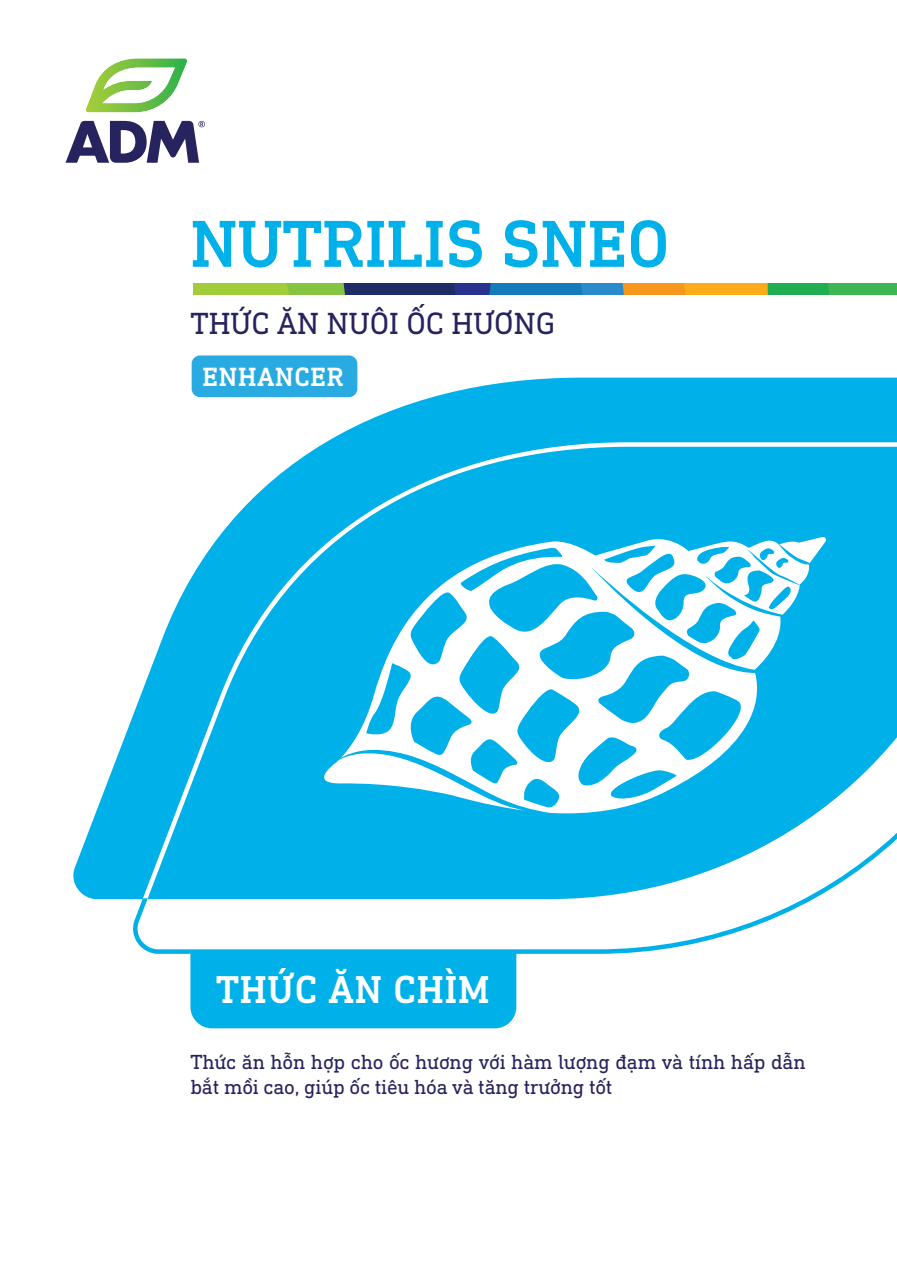
<style>
.page{position:relative;width:897px;height:1266px;background:#fff}
.page>*{position:absolute;margin:0;border:0;box-sizing:border-box;transform-origin:0 0}
.t1{font:67.5px "SVN DIN Next Slab Medium";color:#00b0e9}
.t2{font:39px "SVN DIN Next Slab Medium";letter-spacing:.025em;color:#fff}
.t3{font:31.5px "SVN DIN Next Slab Regular";color:#27235e}
.t4{font:26.55px "SVN DIN Next Slab Medium";letter-spacing:.025em;color:#fff}
.t5{font:21px/25.2px "SVN DIN Next Slab Regular";letter-spacing:-.01em;color:#27235e}
</style>
<div class="page">
<svg style="left:85px;top:58px;width:102px;height:54px"></svg>
<svg style="left:65px;top:121px;width:140px;height:42px"></svg>
<svg style="left:73px;top:378px;width:823px;height:521px"></svg>
<svg style="left:131px;top:441px;width:765px;height:390px"></svg>
<svg style="left:131px;top:831px;width:765px;height:123px"></svg>
<svg style="left:193px;top:284px;width:703px;height:10px;background:#688e5c"></svg>
<div style="left:192px;top:355px;width:165px;height:42px;background:#29abe2;border-radius:8px"></div>
<svg style="left:309px;top:752px;width:32px;height:58px;background:#26bbec"></svg>
<svg style="left:809px;top:537px;width:17px;height:26px"></svg>
<svg style="left:341px;top:533px;width:468px;height:280px;fill:#00b0e9"></svg>
<div style="left:190px;top:953px;width:326px;height:75px;background:#00b0e9"></div>
<h1 class="t1" style="left:190px;top:204px;width:480px">NUTRILIS SNEO</h1>
<h3 class="t3" style="left:190px;top:303px;width:366px">THỨC ĂN NUÔI ỐC HƯƠNG</h3>
<p class="t4" style="left:202px;top:361px;width:142px">ENHANCER</p>
<h2 class="t2" style="left:216px;top:963px;width:275px">THỨC ĂN CHÌM</h2>
<p class="t5" style="left:190px;top:1048px;width:616px">Thức ăn hỗn hợp cho ốc hương với hàm lượng đạm và tính hấp dẫn bắt mồi cao, giúp ốc tiêu hóa và tăng trưởng tốt</p>
</div>
